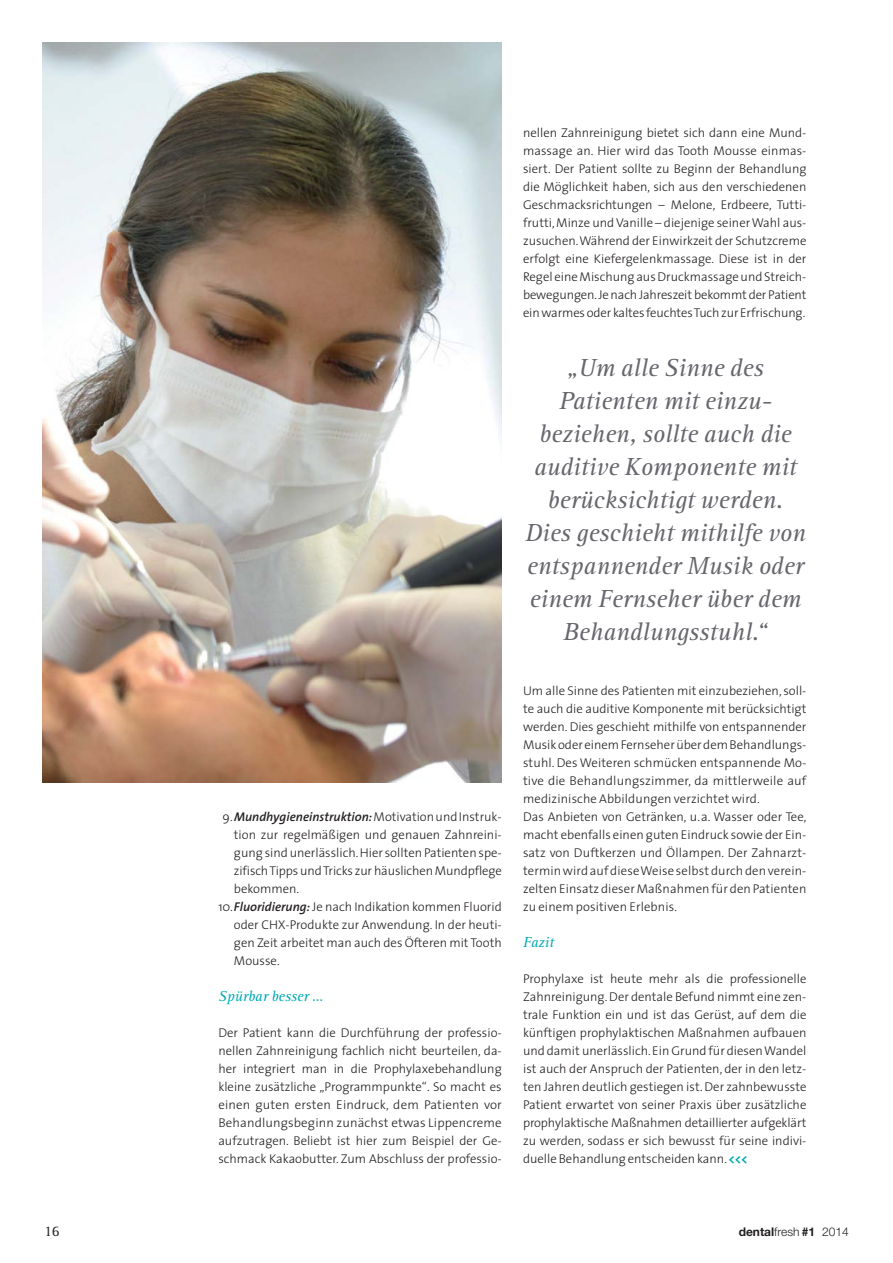
<style>
.page{position:relative;width:893px;height:1263px;background:#fff}
.page>*{position:absolute;margin:0;border:0;box-sizing:border-box;transform-origin:0 0}
.t1{font:italic 25.5px/33px "Rotis Serif";color:#66666d;text-align:center}
.t2{font:italic 15px "Rotis Serif";color:#00aab5}
.t3{font:15px "Rotis Serif";color:#231f20}
.t4{font:300 12.75px/18px "The Sans";color:#231f20;text-align:justify}
.t5{font:300 12px "Helvetica Neue";color:#231f20}
.s1{font-weight:600;font-style:italic}
.s2{font-weight:700;color:#00aab5}
.s3{font-weight:700}
</style>
<div class="page">
<img style="left:43px;top:43px;width:459px;height:739px">
<p class="t4" style="left:523px;top:125px;width:285px">nellen Zahnreinigung bietet sich dann eine Mund - massage an. Hier wird das Tooth Mousse einmas - siert. Der Patient sollte zu Beginn der Behandlung die Möglichkeit haben, sich aus den verschiedenen Geschmacksrichtungen – Melone, Erdbeere, Tutti - frutti, Minze und Vanille – diejenige seiner Wahl aus&shy;zusuchen. Während der Einwirkzeit der Schutzcreme erfolgt eine Kiefergelenkmassage. Diese ist in der Regel eine Mischung aus Druckmassage und Streich - bewegungen. Je nach Jahreszeit bekommt der Pa tient ein warmes oder kaltes feuchtes Tuch zur Er frischung.</p>
<p class="t4" style="left:234px;top:809px;width:269px;text-indent:-11px">9. <span class="s1">Mundhygieneinstruktion:</span>Motivation und Instruk - tion zur regelmäßigen und genauen Zahnrei ni - gung sind unerlässlich. Hier sollten Patienten spe&shy;zifisch Tipps und Tricks zur häuslichen Mundpflege bekommen.</p>
<p class="t4" style="left:234px;top:899px;width:269px;text-indent:-16px">10. <span class="s1">Fluoridierung:</span> Je nach Indikation kommen Fluorid oder CHX-Produkte zur Anwendung. In der heuti&shy;gen Zeit arbeitet man auch des Öfteren mit Tooth Mousse.</p>
<p class="t2" style="left:218px;top:991px;width:106px">Spürbar besser …</p>
<p class="t4" style="left:218px;top:1025px;width:285px">Der Patient kann die Durchführung der professio - nellen Zahnreinigung fachlich nicht beurteilen, da&shy;her integriert man in die Prophylaxebehandlung kleine zusätzliche „Programmpunkte“. So macht es einen guten ersten Eindruck, dem Patienten vor Behandlungsbeginn zunächst etwas Lippencreme aufzutragen. Beliebt ist hier zum Beispiel der Ge - schmack Kakaobutter. Zum Abschluss der profes sio -</p>
<h1 class="t1" style="left:525px;top:354px;width:282px">„Um alle Sinne des<br>Patienten mit einzu - beziehen, sollte auch die auditive Kompo nente mit berücksichtigt werden.<br>Dies geschieht mithilfe von entspannender Musik oder einem Fernseher über dem<br>Behand lungsstuhl.“</h1>
<p class="t4" style="left:523px;top:683px;width:285px;text-align:left">Um alle Sinne des Patienten mit einzubeziehen, soll - te auch die auditive Komponente mit berücksichtigt werden. Dies geschieht mithilfe von entspannender Musik oder einem Fernseher über dem Behandlungs - stuhl. Des Weiteren schmücken entspannende Mo - tive die Behandlungszimmer, da mittlerweile auf medizinische Abbildungen verzichtet wird.<br>Das Anbieten von Getränken, u.a. Wasser oder Tee, macht ebenfalls einen guten Eindruck sowie der Ein - satz von Duftkerzen und Öllampen. Der Zahnarzt - termin wird auf diese Weise selbst durch den verein&shy;zelten Einsatz dieser Maßnahmen für den Patienten zu einem positiven Erlebnis.</p>
<p class="t2" style="left:523px;top:937px;width:33px">Fazit</p>
<p class="t4" style="left:523px;top:971px;width:285px">Prophylaxe ist heute mehr als die professionelle Zahn reinigung. Der dentale Befund nimmt ei ne zen&shy;trale Funktion ein und ist das Gerüst, auf dem die künftigen prophylaktischen Maßnahmen aufbauen und damit unerlässlich. Ein Grund für diesen Wandel ist auch der Anspruch der Patienten, der in den letz&shy;ten Jahren deutlich gestiegen ist. Der zahnbewusste Patient erwartet von seiner Praxis über zusätzliche prophylaktische Maßnahmen detaillierter aufgeklärt zu werden, sodass er sich bewusst für seine indivi&shy;duelle Behandlung entscheiden kann. <span class="s2">&lt;&lt;&lt;</span></p>
<p class="t3" style="left:44px;top:1225px;width:17px">16</p>
<p class="t5" style="left:739px;top:1225px;width:112px"><span class="s3">dental</span>fresh <span class="s3">#1</span> 2014</p>
</div>
